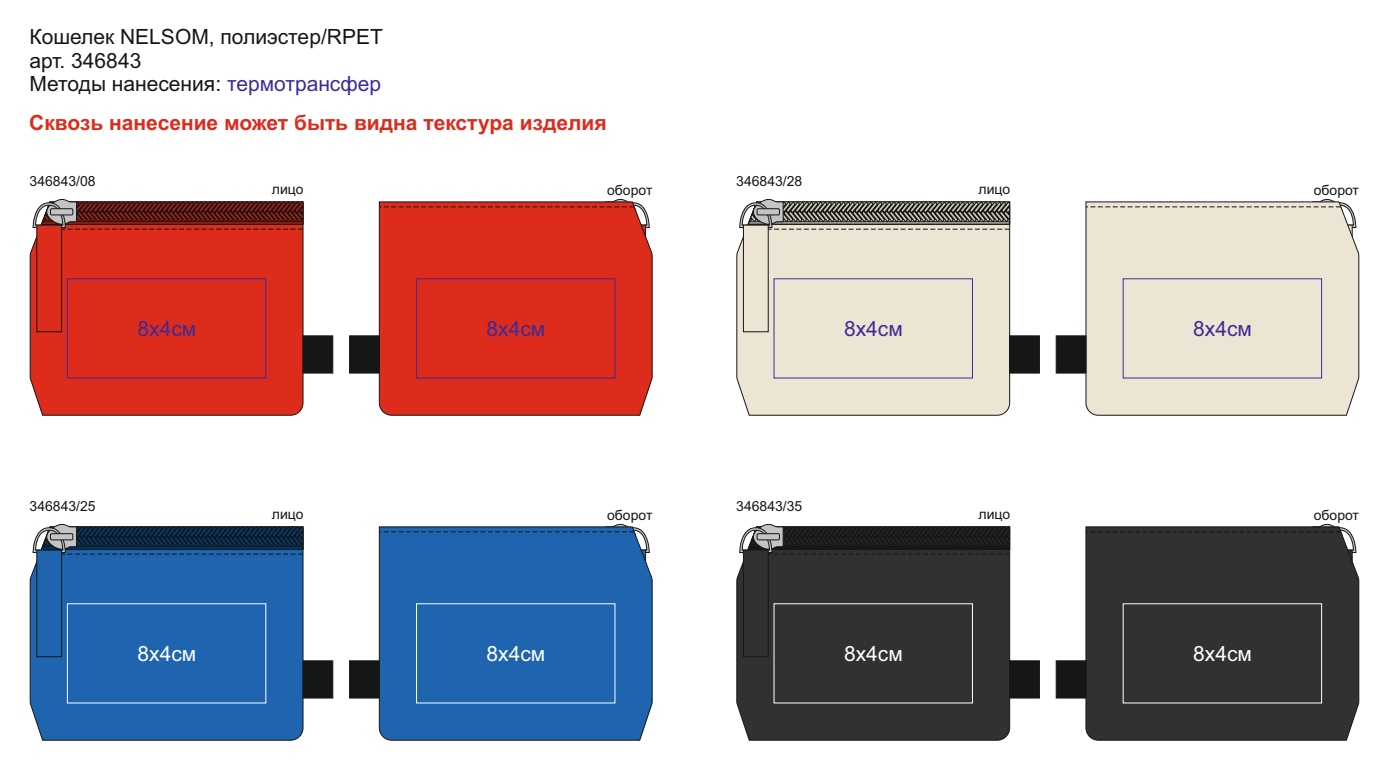
<style>
.page{position:relative;width:1389px;height:769px;background:#fff}
.page>*{position:absolute;margin:0;border:0;box-sizing:border-box;transform-origin:0 0}
.t1{font:21px/23.4px "Arial";color:#151616}
.t2{font:700 21px "Arial";color:#dd2b1c}
.t3{font:21px "Arial";color:#3c2b99}
.t4{font:21px "Arial";color:#fff}
.t5{font:14px "Arial";color:#151616}
.s1{color:#3c2b99}
</style>
<div class="page">
<svg style="left:30px;top:223px;width:274px;height:193px;background:#d43125"></svg>
<svg style="left:33px;top:199px;width:300px;height:175px;background:#c83c31"></svg>
<div style="left:50px;top:208px;width:23px;height:7px;background:#c4c4c5;border:1px solid #151616"></div>
<svg style="left:379px;top:247px;width:274px;height:169px;background:#d33125"></svg>
<svg style="left:349px;top:199px;width:301px;height:175px;background:#d73e32"></svg>
<svg style="left:736px;top:247px;width:274px;height:169px;background:#e1dacb"></svg>
<svg style="left:739px;top:199px;width:301px;height:175px;background:#d5cfc2"></svg>
<div style="left:757px;top:208px;width:23px;height:7px;background:#c4c4c5;border:1px solid #151616"></div>
<svg style="left:1085px;top:223px;width:274px;height:193px;background:#e2dbcc"></svg>
<svg style="left:1056px;top:199px;width:300px;height:175px;background:#e5decf"></svg>
<svg style="left:30px;top:548px;width:274px;height:193px;background:#2a68aa"></svg>
<svg style="left:33px;top:524px;width:300px;height:174px;background:#346aa4"></svg>
<div style="left:50px;top:533px;width:23px;height:7px;background:#c4c4c5;border:1px solid #151616"></div>
<svg style="left:379px;top:572px;width:274px;height:169px;background:#2968ad"></svg>
<svg style="left:349px;top:524px;width:301px;height:174px;background:#3571b0"></svg>
<svg style="left:736px;top:572px;width:274px;height:169px;background:#3b3b3a"></svg>
<svg style="left:739px;top:524px;width:301px;height:174px;background:#434342"></svg>
<div style="left:757px;top:533px;width:23px;height:7px;background:#c4c4c5;border:1px solid #151616"></div>
<svg style="left:1085px;top:548px;width:274px;height:193px;background:#3a3a39"></svg>
<svg style="left:1056px;top:524px;width:300px;height:174px;background:#444443"></svg>
<h1 class="t1" style="left:29px;top:27px;width:355px">Кошелек NELSOM, полиэстер/RPET арт. 346843<br>Методы нанесения: <span class="s1">термотрансфер</span></h1>
<h1 class="t2" style="left:29px;top:115px;width:579px">Сквозь нанесение может быть видна текстура изделия</h1>
<p class="t5" style="left:30px;top:175px;width:68px">346843/08</p>
<p class="t5" style="left:736px;top:175px;width:68px">346843/28</p>
<p class="t5" style="left:272px;top:184px;width:33px">лицо</p>
<p class="t5" style="left:607px;top:185px;width:47px">оборот</p>
<p class="t5" style="left:979px;top:184px;width:33px">лицо</p>
<p class="t5" style="left:1314px;top:185px;width:47px">оборот</p>
<h1 class="t3" style="left:137px;top:321px;width:60px">8х4см</h1>
<h1 class="t3" style="left:487px;top:321px;width:60px">8х4см</h1>
<h1 class="t3" style="left:844px;top:321px;width:60px">8х4см</h1>
<h1 class="t3" style="left:1193px;top:321px;width:60px">8х4см</h1>
<p class="t5" style="left:30px;top:500px;width:68px">346843/25</p>
<p class="t5" style="left:736px;top:500px;width:68px">346843/35</p>
<p class="t5" style="left:272px;top:509px;width:33px">лицо</p>
<p class="t5" style="left:607px;top:510px;width:47px">оборот</p>
<p class="t5" style="left:979px;top:509px;width:33px">лицо</p>
<p class="t5" style="left:1314px;top:510px;width:47px">оборот</p>
<h1 class="t4" style="left:137px;top:645px;width:60px">8х4см</h1>
<h1 class="t4" style="left:487px;top:645px;width:60px">8х4см</h1>
<h1 class="t4" style="left:844px;top:645px;width:60px">8х4см</h1>
<h1 class="t4" style="left:1193px;top:645px;width:60px">8х4см</h1>
</div>
